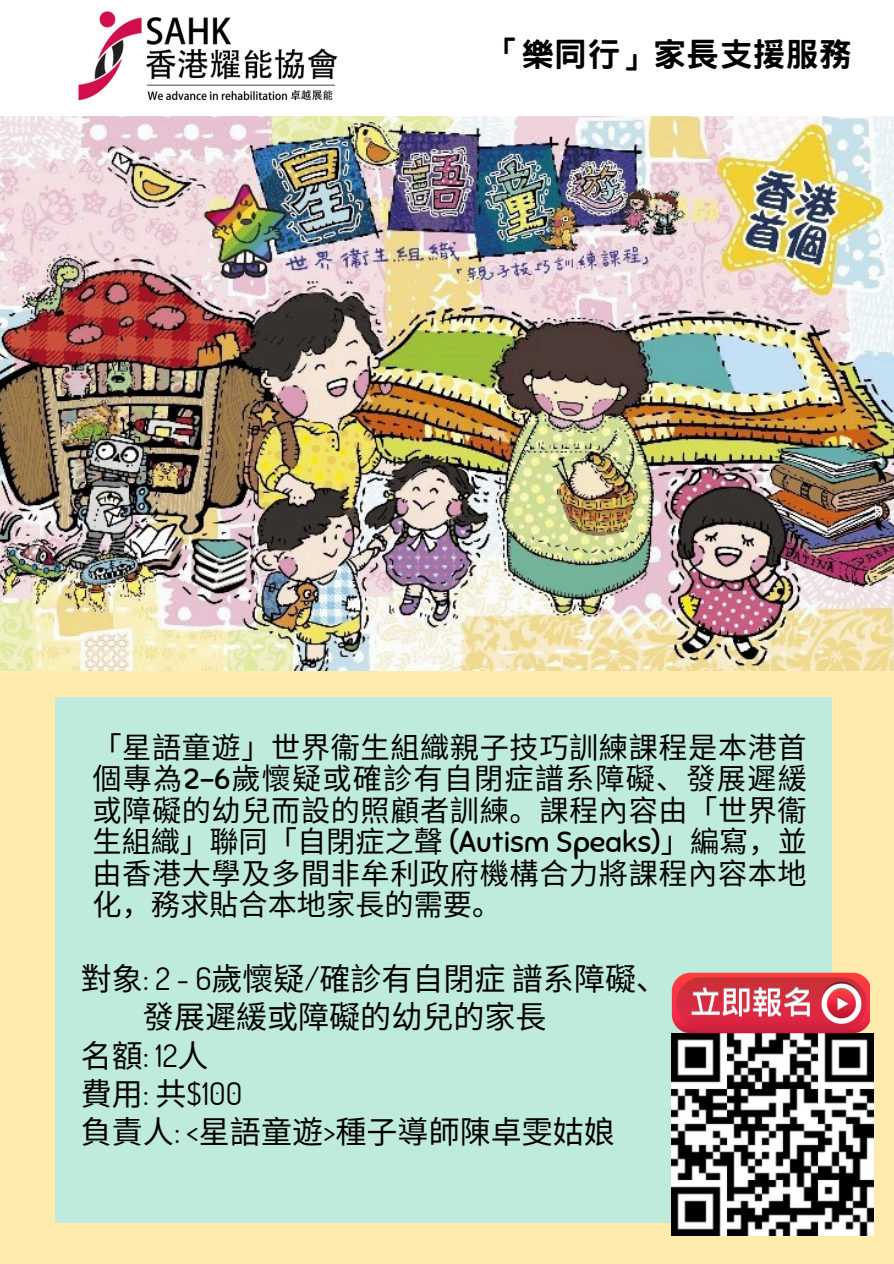
<style>
.page{position:relative;width:894px;height:1264px;background:#fff}
.page>*{position:absolute;margin:0;border:0;box-sizing:border-box;transform-origin:0 0}
.t1{font:800 33px "Han Wang Hei";color:#000}
.t2{font:31.05px "Noto Sans CJ Ksc";color:#000}
.t3{font:31.05px "Dosis";color:#000}
.t4{font:29.25px/31.5px "Noto Sans CJ Ksc";letter-spacing:.02em;color:#000;text-align:justify}
.s1{font-family:"Sniglet"}
.s2{font-family:"Dosis"}
.s3{font-family:"Noto Sans CJ Ksc"}
</style>
<div class="page">
<img style="left:78px;top:11px;width:260px;height:90px">
<img style="left:0;top:116px;width:893px;height:555px">
<div style="left:0;top:671px;width:893px;height:592px;background:#ffecad"></div>
<div style="left:55px;top:697px;width:776px;height:526px;background:#bfebdd"></div>
<img style="left:671px;top:1033px;width:202px;height:202px">
<img style="left:671px;top:972px;width:198px;height:61px">
<h2 class="t1" style="left:488px;top:37px;width:364px">「樂同行」家長支援服務</h2>
<p class="t4" style="left:92px;top:729px;width:715px">「星語童遊」世界衞生組織親子技巧訓練課程是本港首個專為<span class="s1">2-6</span>歲懷疑或確診有自閉症譜系障礙、發展遲緩或障礙的幼兒而設的照顧者訓練。課程內容由「世界衞生組織」聯同「自閉症之聲 <span class="s1">(Autism Speaks)</span>」編寫，並由香港大學及多間非牟利政府機構合力將課程內容本地化，務求貼合本地家長的需要。</p>
<h1 class="t2" style="left:81px;top:954px;width:587px">對象<span class="s2">: 2 - 6</span>歲懷疑<span class="s2">/</span>確診有自閉症譜系障礙、</h1>
<h1 class="t2" style="left:143px;top:992px;width:402px">發展遲緩或障礙的幼兒的家長</h1>
<h1 class="t2" style="left:81px;top:1030px;width:126px">名額<span class="s2">: 12</span>人</h1>
<h1 class="t3" style="left:81px;top:1072px;width:163px"><span class="s3">費用</span>: <span class="s3">共</span>$100</h1>
<h1 class="t2" style="left:81px;top:1107px;width:535px">負責人<span class="s2">: &lt;</span>星語童遊<span class="s2">&gt;</span>種子導師陳卓雯姑娘</h1>
</div>
